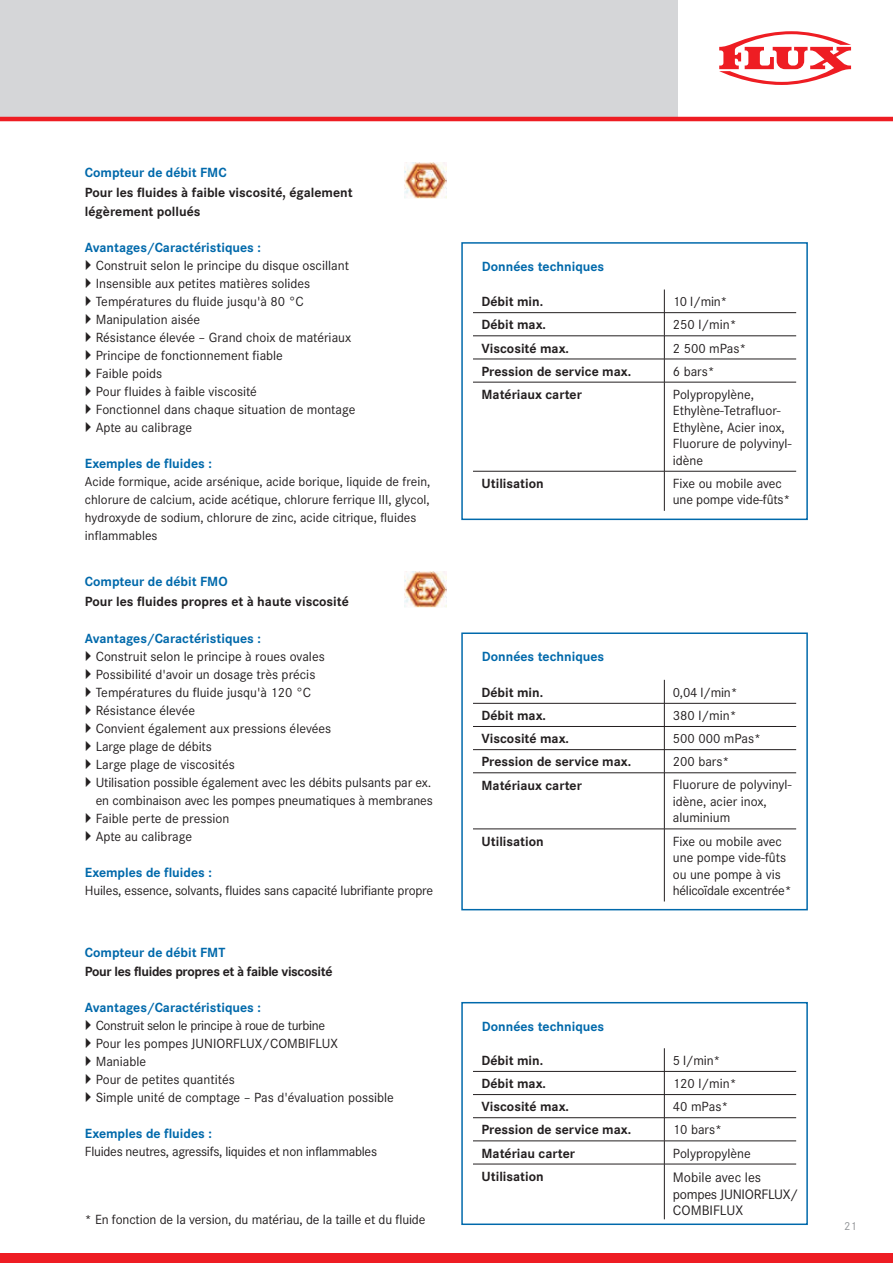
<style>
.page{position:relative;width:893px;height:1263px;background:#fff}
.page>*{position:absolute;margin:0;border:0;box-sizing:border-box;transform-origin:0 0}
.t1{font:14.25px/16.5px "Corporate S";letter-spacing:-.01em;color:#231f20}
.t2{font:13.8px/18px "Corporate S";color:#231f20}
.t3{font:700 13.8px/19.5px "Corporate S";color:#231f20}
.t4{font:700 13.8px "Corporate S";color:#0069ab}
.t5{font:13.8px "Corporate S";letter-spacing:-.02em;color:#231f20}
.t6{font:700 13.8px "Corporate S";letter-spacing:-.025em;color:#231f20}
.t7{font:13.5px/18px "Corporate S";color:#231f20}
.t8{font:12px "Corporate S";color:#939598}
</style>
<div class="page">
<div style="left:0;top:0;width:677px;height:119px;background:#d5d6d8"></div>
<div style="left:0;top:1253px;width:893px;height:10px;background:#ee1d23"></div>
<hr style="left:0;top:117px;width:893px;height:4px;background:#ee1d23">
<svg style="left:719px;top:31px;width:132px;height:54px"></svg>
<div style="left:461px;top:242px;width:347px;height:278px;border:2px solid #0069ab"></div>
<hr style="left:473px;top:312px;width:323px;height:1px;background:#231f20">
<hr style="left:473px;top:336px;width:323px;height:1px;background:#231f20">
<hr style="left:473px;top:359px;width:323px;height:1px;background:#231f20">
<svg style="left:664px;top:289px;width:1px;height:93px"></svg>
<hr style="left:473px;top:382px;width:323px;height:1px;background:#231f20">
<hr style="left:664px;top:382px;width:1px;height:89px;background:#231f20">
<hr style="left:664px;top:471px;width:1px;height:40px;background:#231f20">
<hr style="left:473px;top:471px;width:323px;height:1px;background:#231f20">
<div style="left:461px;top:632px;width:347px;height:278px;border:2px solid #0069ab"></div>
<div style="left:461px;top:1002px;width:347px;height:223px;border:2px solid #0069ab"></div>
<hr style="left:473px;top:703px;width:323px;height:1px;background:#231f20">
<hr style="left:473px;top:726px;width:323px;height:1px;background:#231f20">
<hr style="left:473px;top:749px;width:323px;height:1px;background:#231f20">
<svg style="left:664px;top:680px;width:1px;height:92px"></svg>
<hr style="left:473px;top:772px;width:323px;height:1px;background:#231f20">
<hr style="left:664px;top:773px;width:1px;height:56px;background:#231f20">
<hr style="left:664px;top:829px;width:1px;height:72px;background:#231f20">
<hr style="left:473px;top:829px;width:323px;height:1px;background:#231f20">
<hr style="left:473px;top:1071px;width:323px;height:1px;background:#231f20">
<hr style="left:473px;top:1094px;width:323px;height:1px;background:#231f20">
<hr style="left:473px;top:1117px;width:323px;height:1px;background:#231f20">
<hr style="left:473px;top:1140px;width:323px;height:1px;background:#231f20">
<svg style="left:664px;top:1048px;width:1px;height:116px"></svg>
<hr style="left:664px;top:1164px;width:1px;height:55px;background:#231f20">
<hr style="left:473px;top:1164px;width:323px;height:1px;background:#231f20">
<img style="left:404px;top:163px;width:42px;height:35px">
<img style="left:404px;top:572px;width:42px;height:35px">
<p class="t4" style="left:85px;top:167px;width:143px">Compteur de débit FMC</p>
<p class="t3" style="left:85px;top:183px;width:269px">Pour les fluides à faible viscosité, également légèrement pollués</p>
<p class="t4" style="left:85px;top:242px;width:177px">Avantages/Caractéristiques :</p>
<p class="t2" style="left:96px;top:258px;width:261px">Construit selon le principe du disque oscillant Insensible aux petites matières solides Températures du fluide jusqu'à 80 °C Manipulation aisée<br>Résistance élevée – Grand choix de matériaux Principe de fonctionnement fiable<br>Faible poids<br>Pour fluides à faible viscosité<br>Fonctionnel dans chaque situation de montage Apte au calibrage</p>
<p class="t4" style="left:85px;top:458px;width:128px">Exemples de fluides :</p>
<p class="t7" style="left:85px;top:474px;width:347px">Acide formique, acide arsénique, acide borique, liquide de frein, chlorure de calcium, acide acétique, chlorure ferrique III, glycol, hydroxyde de sodium, chlorure de zinc, acide citrique, fluides inflammables</p>
<p class="t4" style="left:85px;top:576px;width:144px">Compteur de débit FMO</p>
<p class="t3" style="left:85px;top:592px;width:265px">Pour les fluides propres et à haute viscosité</p>
<p class="t4" style="left:85px;top:633px;width:177px">Avantages/Caractéristiques :</p>
<p class="t2" style="left:96px;top:649px;width:339px">Construit selon le principe à roues ovales<br>Possibilité d'avoir un dosage très précis<br>Températures du fluide jusqu'à 120 °C<br>Résistance élevée<br>Convient également aux pressions élevées<br>Large plage de débits<br>Large plage de viscosités<br>Utilisation possible également avec les débits pulsants par ex. en combinaison avec les pompes pneumatiques à membranes Faible perte de pression<br>Apte au calibrage</p>
<p class="t4" style="left:85px;top:867px;width:128px">Exemples de fluides :</p>
<p class="t2" style="left:85px;top:883px;width:350px">Huiles, essence, solvants, fluides sans capacité lubrifiante propre</p>
<p class="t4" style="left:85px;top:946px;width:142px">Compteur de débit FMT</p>
<p class="t6" style="left:85px;top:966px;width:249px">Pour les fluides propres et à faible viscosité</p>
<p class="t4" style="left:85px;top:1002px;width:177px">Avantages/Caractéristiques :</p>
<p class="t2" style="left:96px;top:1018px;width:300px">Construit selon le principe à roue de turbine<br>Pour les pompes JUNIORFLUX/COMBIFLUX<br>Maniable<br>Pour de petites quantités<br>Simple unité de comptage – Pas d'évaluation possible</p>
<p class="t4" style="left:85px;top:1128px;width:128px">Exemples de fluides :</p>
<p class="t5" style="left:85px;top:1146px;width:294px">Fluides neutres, agressifs, liquides et non inflammables</p>
<p class="t2" style="left:85px;top:1212px;width:342px">* En fonction de la version, du matériau, de la taille et du fluide</p>
<p class="t4" style="left:482px;top:261px;width:124px">Données techniques</p>
<p class="t3" style="left:481px;top:293px;width:63px">Débit min.</p>
<p class="t2" style="left:673px;top:294px;width:56px">10 l/min*</p>
<p class="t3" style="left:481px;top:316px;width:66px">Débit max.</p>
<p class="t2" style="left:673px;top:317px;width:65px">250 l/min*</p>
<p class="t3" style="left:481px;top:339px;width:89px">Viscosité max.</p>
<p class="t2" style="left:673px;top:340px;width:75px">2 500 mPas*</p>
<p class="t3" style="left:481px;top:363px;width:151px">Pression de service max.</p>
<p class="t2" style="left:673px;top:363px;width:43px">6 bars*</p>
<p class="t3" style="left:481px;top:386px;width:102px">Matériaux carter</p>
<p class="t2" style="left:673px;top:387px;width:120px;line-height:16.5px">Polypropylène,<br>Ethylène-Tetrafluor-<br>Ethylène, Acier inox,<br>Fluorure de polyvinyl&shy;idène</p>
<p class="t3" style="left:481px;top:475px;width:64px">Utilisation</p>
<p class="t2" style="left:673px;top:476px;width:119px;line-height:16.5px">Fixe ou mobile avec une pompe vide-fûts*</p>
<p class="t4" style="left:482px;top:651px;width:124px">Données techniques</p>
<p class="t3" style="left:481px;top:683px;width:63px">Débit min.</p>
<p class="t2" style="left:673px;top:684px;width:66px">0,04 l/min*</p>
<p class="t3" style="left:481px;top:707px;width:66px">Débit max.</p>
<p class="t2" style="left:673px;top:708px;width:65px">380 l/min*</p>
<p class="t3" style="left:481px;top:730px;width:89px">Viscosité max.</p>
<p class="t2" style="left:673px;top:731px;width:90px">500 000 mPas*</p>
<p class="t3" style="left:481px;top:753px;width:151px">Pression de service max.</p>
<p class="t2" style="left:673px;top:754px;width:58px">200 bars*</p>
<p class="t3" style="left:481px;top:776px;width:102px">Matériaux carter</p>
<p class="t2" style="left:673px;top:778px;width:120px;line-height:16.5px">Fluorure de polyvinyl&shy;idène, acier inox, aluminium</p>
<p class="t3" style="left:481px;top:832px;width:64px">Utilisation</p>
<p class="t2" style="left:673px;top:834px;width:120px;line-height:16.5px">Fixe ou mobile avec une pompe vide-fûts ou une pompe à vis hélicoïdale excentrée*</p>
<p class="t4" style="left:482px;top:1021px;width:124px">Données techniques</p>
<p class="t3" style="left:481px;top:1052px;width:63px">Débit min.</p>
<p class="t2" style="left:673px;top:1052px;width:49px">5 l/min*</p>
<p class="t3" style="left:481px;top:1075px;width:66px">Débit max.</p>
<p class="t2" style="left:673px;top:1076px;width:65px">120 l/min*</p>
<p class="t3" style="left:481px;top:1098px;width:89px">Viscosité max.</p>
<p class="t2" style="left:673px;top:1099px;width:57px">40 mPas*</p>
<p class="t3" style="left:481px;top:1121px;width:151px">Pression de service max.</p>
<p class="t2" style="left:673px;top:1122px;width:51px">10 bars*</p>
<p class="t3" style="left:481px;top:1144px;width:95px">Matériau carter</p>
<p class="t2" style="left:673px;top:1145px;width:79px">Polypropylène</p>
<p class="t3" style="left:481px;top:1167px;width:64px">Utilisation</p>
<p class="t1" style="left:673px;top:1170px;width:127px">Mobile avec les pompes JUNIORFLUX/<br>COMBIFLUX</p>
<p class="t8" style="left:844px;top:1221px;width:14px">21</p>
</div>
